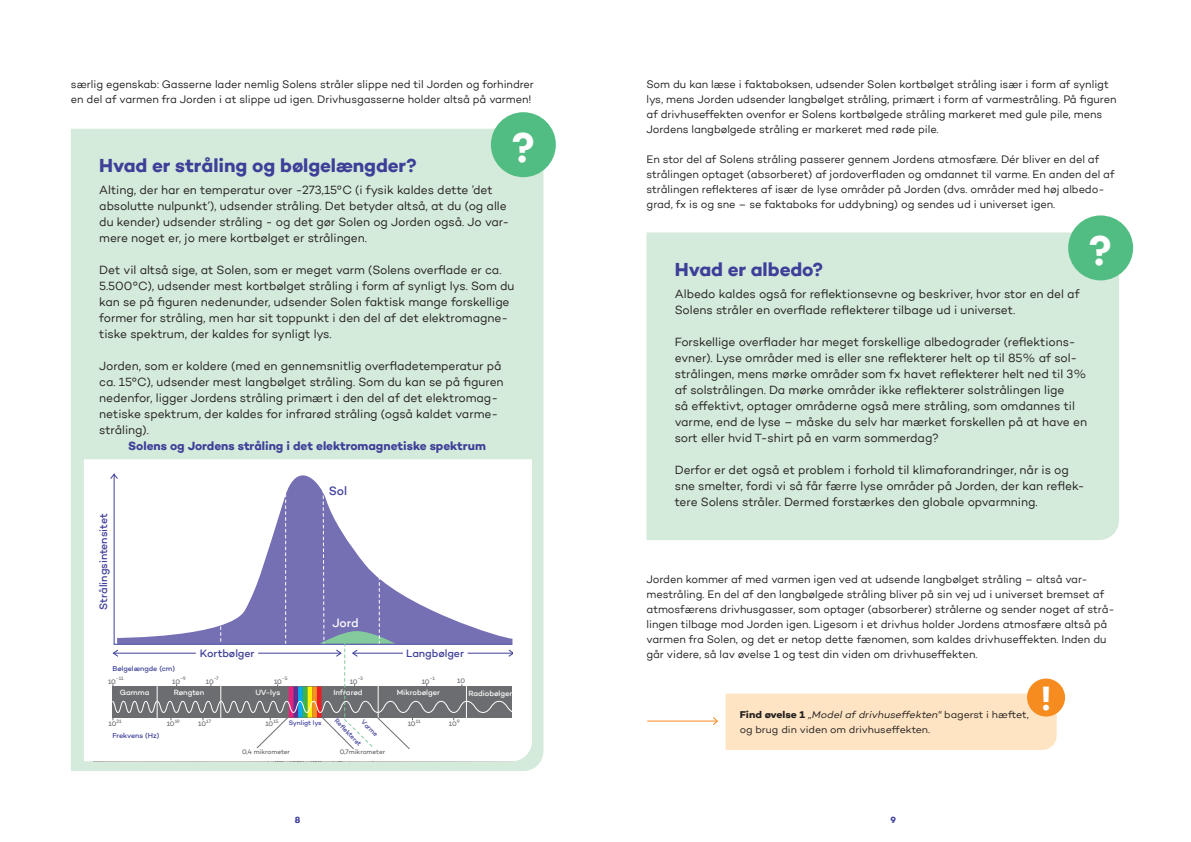
<style>
.page{position:relative;width:1191px;height:842px;background:#fff}
.page>*{position:absolute;margin:0;border:0;box-sizing:border-box;transform-origin:0 0}
.t1{font:700 42px "Campton";color:#fff}
.t2{font:700 34px "Campton";color:#fff}
.t3{font:700 19px "Campton";letter-spacing:-.005em;color:#3e3f99}
.t4{font:12.2px "Campton Medium 2";color:#fff}
.t5{font:12.2px "Campton Medium 2";color:#3e3f99}
.t6{font:12px/16px "Campton Book 2";letter-spacing:-.005em;color:#231f20}
.t7{font:12px/16px "Campton";letter-spacing:-.01em;color:#231f20}
.t8{font:700 12px "Campton";letter-spacing:-.005em;color:#3e3f99}
.t9{font:11px/15px "Campton Book 2";letter-spacing:-.005em;color:#231f20}
.t10{font:11px/15px "Campton";letter-spacing:-.005em;color:#231f20}
.t11{font:10.8px "Campton Medium 2";letter-spacing:-.005em;color:#3e3f99}
.t12{font:9.9px/15px "Campton Book 2";letter-spacing:-.005em;color:#231f20;scale:1.07 1}
.t13{font:700 9px "Campton";color:#3e3f99}
.t14{font:7.6px "Campton Medium 2";letter-spacing:-.005em;color:#fff}
.t15{font:7.3px "Campton Medium 2";letter-spacing:-.01em;color:#3e3f99}
.t16{font:6.6px "Campton Medium 2";letter-spacing:-.02em;color:#6c6d70}
.t17{font:6.6px "Campton Medium 2";letter-spacing:-.005em;color:#3e3f99}
.t18{font:500 6.6px "Campton";color:#3e3f99}
.t19{font:4.9px "Campton Medium 2";color:#6c6d70}
.s1{font-family:"Campton"}
.s2{font-family:"Campton Book 2"}
.s3{font-family:"Campton";font-weight:700}
.s4{font-family:"Campton";font-style:italic}
</style>
<div class="page">
<div style="left:71px;top:129px;width:472px;height:642px;background:#d4eada"></div>
<svg style="left:84px;top:459px;width:448px;height:302px"></svg>
<svg style="left:117px;top:469px;width:395px;height:4px"></svg>
<svg style="left:109px;top:473px;width:403px;height:276px"></svg>
<div style="left:646px;top:232px;width:473px;height:308px;background:#d4eada"></div>
<div style="left:491px;top:112px;width:65px;height:65px;background:#51bd83;border-radius:50%"></div>
<div style="left:1068px;top:215px;width:65px;height:65px;background:#51bd83;border-radius:50%"></div>
<div style="left:725px;top:694px;width:331px;height:56px;background:#fee4c2"></div>
<hr style="left:647px;top:720px;width:70px;height:1px;background:#f68b1f">
<svg style="left:712px;top:717px;width:6px;height:8px"></svg>
<div style="left:1027px;top:678px;width:38px;height:38px;background:#f68b1f;border-radius:50%"></div>
<p class="t9" style="left:71px;top:77px;width:464px">særlig egenskab: Gasserne lader nemlig Solens stråler slippe ned til Jorden og forhindrer en del af varmen fra Jorden i at slippe ud igen. Drivhusgasserne holder altså på varmen!</p>
<h1 class="t1" style="left:512px;top:120px;width:24px">?</h1>
<h2 class="t3" style="left:99px;top:154px;width:319px">Hvad er stråling og bølgelængder?</h2>
<p class="t6" style="left:99px;top:182px;width:411px">Alting, der har en temperatur over -273,15°C (i fysik kaldes dette ’det absolutte nulpunkt’), udsender stråling. Det betyder altså, at du (og alle du kender) udsender stråling - og det gør Solen og Jorden også. Jo var&shy;mere noget er, jo mere kortbølget er strålingen.</p>
<p class="t6" style="left:99px;top:262px;width:417px"><span class="s1">Det vil altså sige, at Solen, som er meget varm (Solens overflade er ca.<br></span>5.500°C), udsender mest kortbølget stråling i form af synligt lys. Som du <span class="s1">kan se på figuren nedenunder, udsender Solen faktisk mange forskellige </span>former for stråling, men har sit toppunkt i den del af det elektromagne&shy;tiske spektrum, der kaldes for synligt lys.</p>
<p class="t6" style="left:99px;top:358px;width:406px"><span class="s1">Jorden, som er koldere (med en gennemsnitlig overfladetemperatur på ca. 15°C), udsender mest langbølget stråling. Som du kan se på figuren </span>nedenfor, ligger Jordens stråling primært i den del af det elektromag&shy;netiske spektrum, der kaldes for infrarød stråling (også kaldet varme&shy;stråling).</p>
<p class="t8" style="left:128px;top:438px;width:359px">Solens og Jordens stråling i det elektromagnetiske spektrum</p>
<p class="t11" style="left:97px;top:610px;width:98px;rotate:-90deg">Strålingsintensitet</p>
<p class="t5" style="left:329px;top:483px;width:20px">Sol</p>
<p class="t4" style="left:332px;top:615px;width:28px">Jord</p>
<p class="t11" style="left:200px;top:646px;width:56px">Kortbølger</p>
<p class="t11" style="left:406px;top:646px;width:59px">Langbølger</p>
<p class="t15" style="left:112px;top:664px;width:64px">Bølgelængde (cm)</p>
<p class="t14" style="left:120px;top:688px;width:31px">Gamma</p>
<p class="t14" style="left:174px;top:688px;width:32px">Røngten</p>
<p class="t14" style="left:255px;top:688px;width:27px">UV-lys</p>
<p class="t14" style="left:397px;top:688px;width:45px">Mikrobølger</p>
<p class="t14" style="left:468px;top:689px;width:45px">Radiobølger</p>
<p class="t17" style="left:289px;top:719px;width:34px">Synligt lys</p>
<p class="t18" style="left:339px;top:717px;width:37px;rotate:45deg">Reflekteret</p>
<p class="t17" style="left:365px;top:718px;width:22px;rotate:45deg">Varme</p>
<p class="t19" style="left:180px;top:676px;width:7px">-9</p>
<p class="t19" style="left:358px;top:676px;width:7px">-3</p>
<p class="t19" style="left:116px;top:676px;width:9px">-11</p>
<p class="t19" style="left:214px;top:676px;width:6px">-7</p>
<p class="t19" style="left:282px;top:676px;width:7px">-5</p>
<p class="t19" style="left:430px;top:676px;width:7px">-1</p>
<p class="t16" style="left:422px;top:677px;width:9px">10</p>
<p class="t16" style="left:457px;top:676px;width:9px">10</p>
<p class="t16" style="left:108px;top:677px;width:9px">10</p>
<p class="t16" style="left:172px;top:677px;width:9px">10</p>
<p class="t16" style="left:206px;top:677px;width:9px">10</p>
<p class="t16" style="left:274px;top:677px;width:9px">10</p>
<p class="t16" style="left:350px;top:677px;width:9px">10</p>
<p class="t14" style="left:333px;top:688px;width:31px">Infrarød</p>
<p class="t19" style="left:117px;top:718px;width:7px">21</p>
<p class="t19" style="left:175px;top:718px;width:7px">19</p>
<p class="t19" style="left:457px;top:718px;width:5px">9</p>
<p class="t19" style="left:206px;top:718px;width:6px">17</p>
<p class="t19" style="left:273px;top:718px;width:7px">15</p>
<p class="t19" style="left:416px;top:718px;width:7px">11</p>
<p class="t16" style="left:167px;top:720px;width:9px">10</p>
<p class="t16" style="left:109px;top:720px;width:9px">10</p>
<p class="t16" style="left:198px;top:720px;width:9px">10</p>
<p class="t16" style="left:265px;top:720px;width:9px">10</p>
<p class="t16" style="left:408px;top:720px;width:9px">10</p>
<p class="t16" style="left:449px;top:720px;width:9px">10</p>
<p class="t15" style="left:112px;top:731px;width:48px">Frekvens (Hz)</p>
<p class="t16" style="left:242px;top:747px;width:49px">0,4 mikrometer</p>
<p class="t16" style="left:340px;top:748px;width:47px">0,7mikrometer</p>
<p class="t9" style="left:646px;top:77px;width:471px">Som du kan læse i faktaboksen, udsender Solen kortbølget stråling især i form af synligt <span class="s1">lys, mens Jorden udsender langbølget stråling, primært i form af varmestråling. På figuren </span>af drivhuseffekten ovenfor er Solens kortbølgede stråling markeret med gule pile, mens Jordens langbølgede stråling er markeret med røde pile.</p>
<p class="t10" style="left:646px;top:152px;width:469px"><span class="s2">En stor del af Solens stråling passerer gennem Jordens atmosfære. Dér bliver en del af </span>strålingen optaget (absorberet) af jordoverfladen og omdannet til varme. En anden del af strålingen reflekteres af især de lyse områder på Jorden (dvs. områder med høj albedo&shy;<span class="s2">grad, fx is og sne – se faktaboks for uddybning) og sendes ud i universet igen.</span></p>
<h1 class="t1" style="left:1089px;top:224px;width:24px">?</h1>
<h2 class="t3" style="left:675px;top:257px;width:150px">Hvad er albedo?</h2>
<p class="t7" style="left:675px;top:286px;width:406px">Albedo kaldes også for reflektionsevne og beskriver, hvor stor en del af<br>Solens stråler en overflade reflekterer tilbage ud i universet.</p>
<p class="t7" style="left:675px;top:334px;width:414px">Forskellige overflader har meget forskellige albedograder (reflektions&shy;evner). Lyse områder med is eller sne reflekterer helt op til 85% af sol&shy;strålingen, mens mørke områder som fx havet reflekterer helt ned til 3% af solstrålingen. Da mørke områder ikke reflekterer solstrålingen lige<br><span class="s2">så effektivt, optager områderne også mere stråling, som omdannes til varme, end de lyse – måske du selv har mærket forskellen på at have en sort eller hvid T-shirt på en varm sommerdag?</span></p>
<p class="t6" style="left:675px;top:462px;width:411px">Derfor er det også et problem i forhold til klimaforandringer, når is og <span class="s1">sne smelter, fordi vi så får færre lyse områder på Jorden, der kan reflek&shy;</span>tere Solens stråler. Dermed forstærkes den globale opvarmning.</p>
<p class="t9" style="left:646px;top:572px;width:469px">Jorden kommer af med varmen igen ved at udsende langbølget stråling – altså var&shy;mestråling. En del af den langbølgede stråling bliver på sin vej ud i universet bremset af atmosfærens drivhusgasser, som optager (absorberer) strålerne og sender noget af strå&shy;lingen tilbage mod Jorden igen. Ligesom i et drivhus holder Jordens atmosfære altså på varmen fra Solen, og det er netop dette fænomen, som kaldes drivhuseffekten. Inden du går videre, så lav øvelse 1 og test din viden om drivhuseffekten.</p>
<p class="t12" style="left:739px;top:707px;width:272px"><span class="s3">Find øvelse 1</span> <span class="s4">„Model af drivhuseffekten"</span> bagerst i hæftet, og brug din viden om drivhuseffekten.</p>
<h2 class="t2" style="left:1041px;top:676px;width:12px">!</h2>
<p class="t13" style="left:295px;top:815px;width:7px">8</p>
<p class="t13" style="left:890px;top:815px;width:7px">9</p>
</div>
